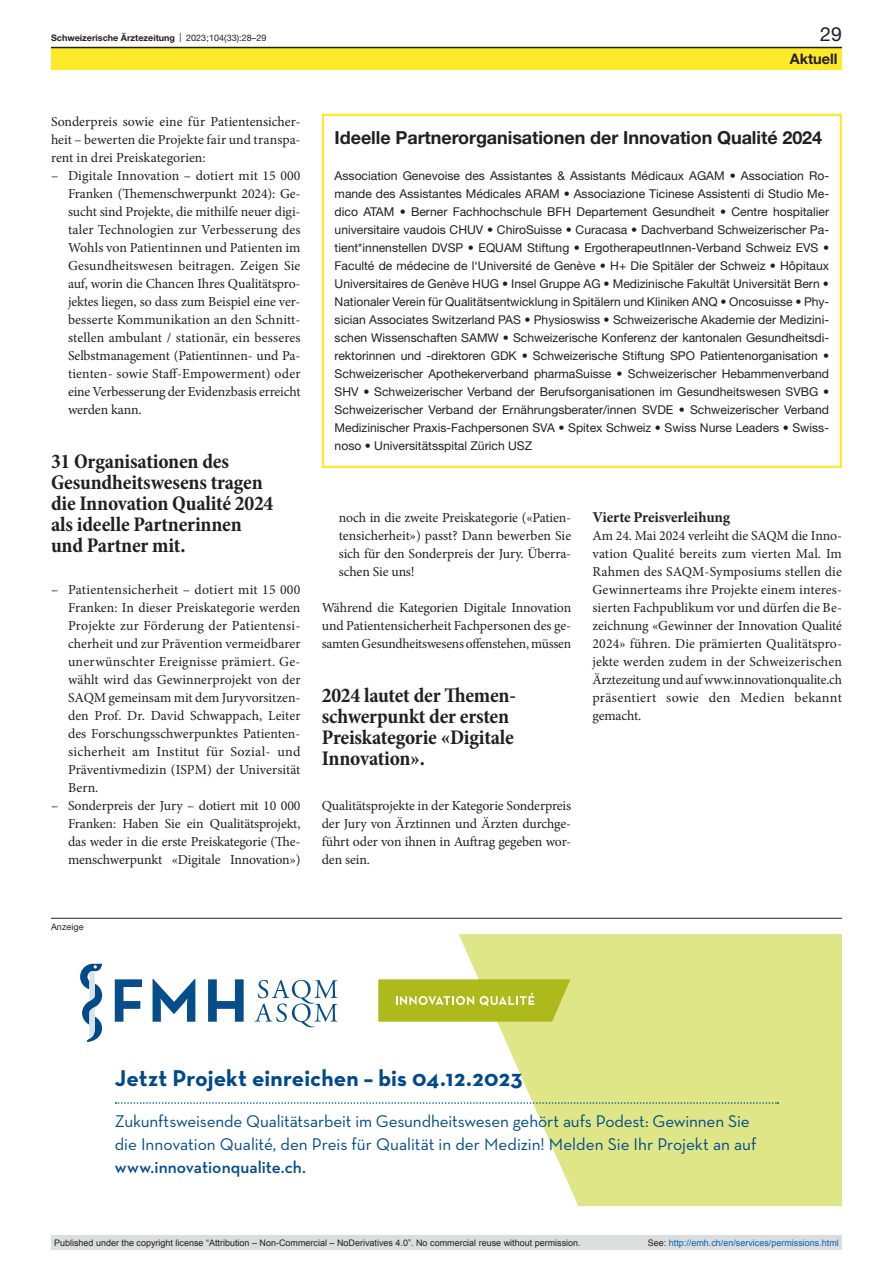
<style>
.page{position:relative;width:893px;height:1263px;background:#fff}
.page>*{position:absolute;margin:0;border:0;box-sizing:border-box;transform-origin:0 0}
.t1{font:700 23.25px "Neutra Text";color:#004a8b}
.quote{font:700 condensed 21px/21px "Minion Pro";letter-spacing:-.01em;color:#231f20}
.t2{font:19.5px "Helvetica Neue LT Pro";color:#231f20}
.box-head1{font:700 18px "Helvetica Neue LT Pro";letter-spacing:-.005em;color:#231f20}
.t3{font:17.25px/23.2px "Neutra Text";letter-spacing:-.01em;color:#004a8b}
.head2{font:700 15px "Minion Pro";letter-spacing:-.015em;color:#231f20}
.t4{font:700 14.55px "Helvetica Neue LT Pro";color:#231f20}
.paragraph{font:13.8px/18px "Minion Pro";letter-spacing:-.01em;color:#231f20;text-align:justify}
.box-paragraph{font:12.15px/18px "Helvetica Neue LT Pro";color:#231f20;text-align:justify}
.t5{font:9px "Arial";color:#231f20}
.t6{font:9px "Arial";color:#0066b3}
.t7{font:700 9px "Helvetica Neue LT Pro";color:#231f20}
.t8{font:9px "Helvetica Neue LT Pro";letter-spacing:.01em;color:#231f20}
.s1{font-weight:400}
.s2{font-weight:600}
.s3{color:#231f20}
</style>
<div class="page">
<div style="left:322px;top:114px;width:520px;height:354px;border:2px solid #ffea2a"></div>
<svg style="left:459px;top:934px;width:383px;height:272px;background:#e2e998"></svg>
<svg style="left:378px;top:979px;width:192px;height:43px;background:#b6c032"></svg>
<svg style="left:115px;top:979px;width:27px;height:43px"></svg>
<svg style="left:153px;top:979px;width:42px;height:43px"></svg>
<svg style="left:208px;top:979px;width:36px;height:43px"></svg>
<svg style="left:80px;top:964px;width:22px;height:78px"></svg>
<svg style="left:255px;top:980px;width:82px;height:47px"></svg>
<svg style="left:116px;top:1102px;width:662px;height:2px"></svg>
<hr style="left:51px;top:918px;width:791px;height:1px;background:#231f20">
<div style="left:51px;top:47px;width:791px;height:23px;background:#ffea2a"></div>
<hr style="left:51px;top:47px;width:791px;height:1px;background:#231f20">
<div style="left:51px;top:1235px;width:791px;height:15px;background:#dcdddf"></div>
<p class="t7" style="left:51px;top:32px;width:217px">Schweizerische Ärztezeitung <span class="s1">| 2023;104(33):28–29</span></p>
<h3 class="t2" style="left:820px;top:22px;width:23px">29</h3>
<p class="paragraph" style="left:51px;top:113px;width:251px">Sonderpreis sowie eine für Patientensicher&shy;heit – bewerten die Projekte fair und transpa&shy;rent in drei Preiskategorien:</p>
<p class="paragraph" style="left:68px;top:167px;width:234px;text-indent:-17px">– Digitale Innovation – dotiert mit 15 000<br>Franken (Themenschwerpunkt 2024): Ge&shy;sucht sind Projekte, die mithilfe neuer digi&shy;taler Technologien zur Verbesserung des Wohls von Patientinnen und Patienten im Gesundheitswesen beitragen. Zeigen Sie auf, worin die Chancen Ihres Qualitätspro&shy;jektes liegen, so dass zum Beispiel eine ver&shy;besserte Kommunikation an den Schnitt&shy;stellen ambulant / stationär, ein besseres Selbstmanagement (Patientinnen- und Pa&shy;tienten- sowie Staff-Empowerment) oder eine Verbesserung der Evidenzbasis erreicht werden kann.</p>
<p class="quote" style="left:51px;top:452px;width:224px">31 Organisationen des<br>Gesundheitswesens tragen die Innovation Qualité 2024 als ideelle Partnerinnen und Partner mit.</p>
<p class="paragraph" style="left:68px;top:581px;width:234px;text-indent:-17px">– Patientensicherheit – dotiert mit 15 000<br>Franken: In dieser Preiskategorie werden Projekte zur Förderung der Patientensi&shy;cherheit und zur Prävention vermeidbarer unerwünschter Ereignisse prämiert. Ge&shy;wählt wird das Gewinnerprojekt von der SAQM gemeinsam mit dem Juryvorsitzen&shy;den Prof. Dr. David Schwappach, Leiter des Forschungsschwerpunktes Patienten&shy;sicherheit am Institut für Sozial- und Präventivmedizin (ISPM) der Universität Bern.</p>
<p class="paragraph" style="left:68px;top:797px;width:234px;text-indent:-17px">– Sonderpreis der Jury – dotiert mit 10 000<br>Franken: Haben Sie ein Qualitätsprojekt, das weder in die erste Preiskategorie (The&shy;menschwerpunkt «Digitale Innovation»)</p>
<p class="t4" style="left:790px;top:49px;width:49px">Aktuell</p>
<p class="box-head1" style="left:335px;top:126px;width:489px">Ideelle Partnerorganisationen der Innovation Qualité 2024</p>
<p class="box-paragraph" style="left:335px;top:166px;width:496px">Association Genevoise des Assistantes &amp; Assistants Médicaux AGAM • Association Ro&shy;mande des Assistantes Médicales ARAM • Associazione Ticinese Assistenti di Studio Me&shy;dico ATAM • Berner Fachhochschule BFH Departement Gesundheit • Centre hospitalier universitaire vaudois CHUV • ChiroSuisse • Curacasa • Dachverband Schweizerischer Pa&shy;tient*innenstellen DVSP • EQUAM Stiftung • ErgotherapeutInnen-Verband Schweiz EVS • Faculté de médecine de l‘Université de Genève • H+ Die Spitäler der Schweiz • Hôpitaux Universitaires de Genève HUG • Insel Gruppe AG • Medizinische Fakultät Universität Bern • Nationaler Verein für Qualitätsentwicklung in Spitälern und Kliniken ANQ • Oncosuisse • Phy&shy;sician Associates Switzerland PAS • Physioswiss • Schweizerische Akademie der Medizini&shy;schen Wissenschaften SAMW • Schweizerische Konferenz der kantonalen Gesundheitsdi&shy;rektorinnen und -direktoren GDK • Schweizerische Stiftung SPO Patientenorganisation • Schweizerischer Apothekerverband pharmaSuisse • Schweizerischer Hebammenverband SHV • Schweizerischer Verband der Berufsorganisationen im Gesundheitswesen SVBG • Schweizerischer Verband der Ernährungsberater/innen SVDE • Schweizerischer Verband Medizinischer Praxis-Fachpersonen SVA • Spitex Schweiz • Swiss Nurse Leaders • Swiss&shy;noso • Universitätsspital Zürich USZ</p>
<p class="paragraph" style="left:339px;top:509px;width:234px">noch in die zweite Preiskategorie («Patien&shy;tensicherheit») passt? Dann bewerben Sie sich für den Sonderpreis der Jury. Überra&shy;schen Sie uns!</p>
<p class="paragraph" style="left:322px;top:599px;width:251px">Während die Kategorien Digitale Innovation und Patientensicherheit Fachpersonen des ge&shy;samten Gesundheitswesens offenstehen, müssen</p>
<p class="quote" style="left:322px;top:686px;width:196px">2024 lautet der Themen&shy;schwerpunkt der ersten<br>Preiskategorie «Digitale<br>Innovation».</p>
<p class="paragraph" style="left:322px;top:797px;width:251px">Qualitätsprojekte in der Kategorie Sonderpreis der Jury von Ärztinnen und Ärzten durchge&shy;führt oder von ihnen in Auftrag gegeben wor&shy;den sein.</p>
<p class="head2" style="left:592px;top:507px;width:139px">Vierte Preisverleihung</p>
<p class="paragraph" style="left:592px;top:527px;width:251px">Am 24. Mai 2024 verleiht die SAQM die Inno&shy;vation Qualité bereits zum vierten Mal. Im Rahmen des SAQM-Symposiums stellen die Gewinnerteams ihre Projekte einem interes&shy;sierten Fachpublikum vor und dürfen die Be&shy;zeichnung «Gewinner der Innovation Qualité 2024» führen. Die prämierten Qualitätspro&shy;jekte werden zudem in der Schweizerischen Ärztezeitung und auf www.innovationqualite.ch präsentiert sowie den Medien bekannt gemacht.</p>
<p class="t8" style="left:51px;top:922px;width:34px">Anzeige</p>
<p class="t1" style="left:115px;top:1064px;width:409px">Jetzt Projekt einreichen – bis 04.12.2023</p>
<p class="t3" style="left:115px;top:1109px;width:643px">Zukunftsweisende Qualitätsarbeit im Gesundheitswesen gehört aufs Podest: Gewinnen Sie die Innovation Qualité, den Preis für Qualität in der Medizin! Melden Sie Ihr Projekt an auf <span class="s2">www.innovationqualite.ch.</span></p>
<p class="t5" style="left:54px;top:1237px;width:528px">Published under the copyright license “Attribution – Non-Commercial – NoDerivatives 4.0”. No commercial reuse without permission.</p>
<p class="t6" style="left:648px;top:1237px;width:193px"><span class="s3">See:</span> http://emh.ch/en/services/permissions.html</p>
</div>
